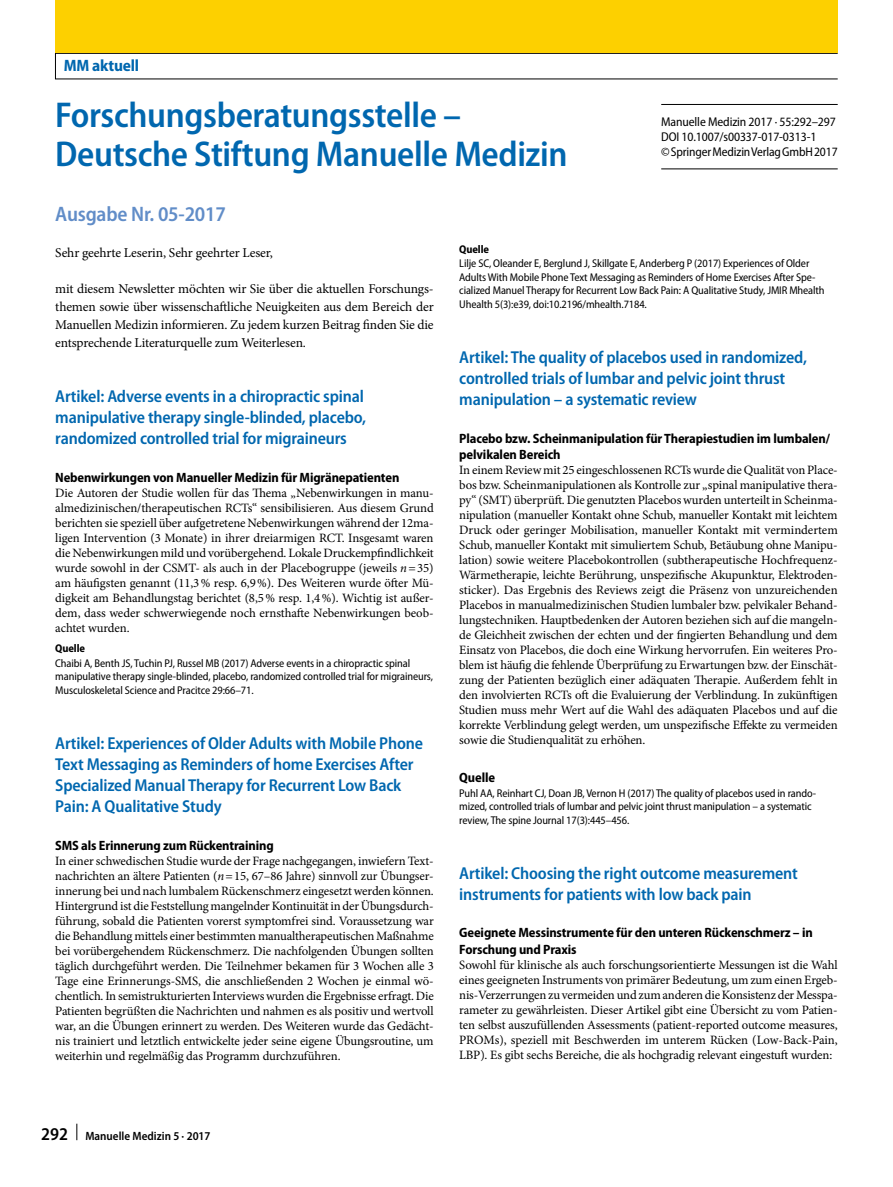
<style>
.page{position:relative;width:893px;height:1187px;background:#fff}
.page>*{position:absolute;margin:0;border:0;box-sizing:border-box;transform-origin:0 0}
.t1{font:600 semi-condensed 36px/39px "Myriad Pro";letter-spacing:-.01em;color:#0067af}
.t2{font:600 semi-condensed 21px "Myriad Pro";letter-spacing:-.01em;color:#618dc8}
.t3{font:600 semi-condensed 17.25px/21px "Myriad Pro";letter-spacing:-.01em;color:#0067af}
.t4{font:700 semi-condensed 16.5px "Myriad Pro";letter-spacing:-.01em;color:#0067af}
.t5{font:13.5px/18px "Minion Pro";letter-spacing:-.01em;color:#000;text-align:justify}
.t6{font:700 semi-condensed 13.5px/16.5px "Myriad Pro";letter-spacing:-.01em;color:#000}
.t7{font:12.75px/15px "Minion Pro";letter-spacing:-.01em;color:#000;text-align:justify}
.t8{font:semi-condensed 12.75px/15px "Myriad Pro";letter-spacing:-.01em;color:#000}
.t9{font:600 semi-condensed 12px "Myriad Pro";color:#000}
.t10{font:semi-condensed 11.25px/13.5px "Myriad Pro";letter-spacing:-.01em;color:#000}
.t11{font:700 semi-condensed 11.25px "Myriad Pro";letter-spacing:-.01em;color:#000}
.s1{font-style:italic}
.s2{font-size:18px}
</style>
<div class="page">
<svg style="left:77px;top:1123px;width:1px;height:17px"></svg>
<div style="left:55px;top:53px;width:783px;height:26px;border:1px solid #000"></div>
<div style="left:55px;top:0;width:783px;height:53px;background:#fdd000"></div>
<hr style="left:661px;top:104px;width:177px;height:1px;background:#000">
<hr style="left:661px;top:169px;width:177px;height:1px;background:#000">
<p class="t4" style="left:64px;top:56px;width:77px">MM aktuell</p>
<h1 class="t1" style="left:55px;top:96px;width:514px">Forschungsberatungsstelle –<br>Deutsche Stiftung Manuelle Medizin</h1>
<h2 class="t2" style="left:55px;top:202px;width:172px">Ausgabe Nr. 05-2017</h2>
<p class="t5" style="left:55px;top:244px;width:219px">Sehr geehrte Leserin, Sehr geehrter Leser,</p>
<p class="t5" style="left:55px;top:280px;width:380px">mit diesem Newsletter möchten wir Sie über die aktuellen Forschungs&shy;themen sowie über wissenschaftliche Neuigkeiten aus dem Bereich der Manuellen Medizin informieren. Zu jedem kurzen Beitrag finden Sie die entsprechende Literaturquelle zum Weiterlesen.</p>
<h3 class="t3" style="left:55px;top:386px;width:312px">Artikel: Adverse events in a chiropractic spinal manipulative therapy single-blinded, placebo, randomized controlled trial for migraineurs</h3>
<p class="t6" style="left:55px;top:469px;width:346px">Nebenwirkungen von Manueller Medizin für Migränepatienten</p>
<p class="t7" style="left:55px;top:485px;width:380px">Die Autoren der Studie wollen für das Thema „Nebenwirkungen in manu&shy;almedizinischen/therapeutischen RCTs“ sensibilisieren. Aus diesem Grund berichten sie speziell über aufgetretene Nebenwirkungen während der 12ma&shy;ligen Intervention (3 Monate) in ihrer dreiarmigen RCT. Insgesamt waren die Nebenwirkungen mild und vorübergehend. Lokale Druckempfindlichkeit wurde sowohl in der CSMT- als auch in der Placebogruppe (jeweils <span class="s1">n</span>=35) am häufigsten genannt (11,3% resp. 6,9%). Des Weiteren wurde öfter Mü&shy;digkeit am Behandlungstag berichtet (8,5% resp. 1,4%). Wichtig ist außer&shy;dem, dass weder schwerwiegende noch ernsthafte Nebenwirkungen beob&shy;achtet wurden.</p>
<p class="t11" style="left:55px;top:642px;width:31px">Quelle</p>
<p class="t10" style="left:55px;top:656px;width:379px">Chaibi A, Benth JS, Tuchin PJ, Russel MB (2017) Adverse events in a chiropractic spinal manipulative therapy single-blinded, placebo, randomized controlled trial for migraineurs,<br>Musculoskeletal Science and Pracitce 29:66–71.</p>
<p class="t8" style="left:661px;top:114px;width:178px">Manuelle Medizin 2017 · 55:292–297<br>DOI 10.1007/s00337-017-0313-1<br>© Springer Medizin Verlag GmbH 2017</p>
<p class="t11" style="left:459px;top:242px;width:31px">Quelle</p>
<p class="t10" style="left:459px;top:257px;width:367px">Lilje SC, Oleander E, Berglund J, Skillgate E, Anderberg P (2017) Experiences of Older Adults With Mobile Phone Text Messaging as Reminders of Home Exercises After Spe&shy;cialized Manuel Therapy for Recurrent Low Back Pain: A Qualitative Study, JMIR Mhealth Uhealth 5(3):e39, doi:10.2196/mhealth.7184.</p>
<h3 class="t3" style="left:459px;top:347px;width:349px">Artikel: The quality of placebos used in randomized, controlled trials of lumbar and pelvic joint thrust manipulation – a systematic review</h3>
<p class="t6" style="left:459px;top:430px;width:372px">Placebo bzw. Scheinmanipulation für Therapiestudien im lumbalen/ pelvikalen Bereich</p>
<p class="t7" style="left:459px;top:462px;width:380px">In einem Review mit 25 eingeschlossenen RCTs wurde die Qualität von Place&shy;bos bzw. Scheinmanipulationen als Kontrolle zur „spinal manipulative thera&shy;py“ (SMT) überprüft. Die genutzten Placebos wurden unterteilt in Scheinma&shy;nipulation (manueller Kontakt ohne Schub, manueller Kontakt mit leichtem Druck oder geringer Mobilisation, manueller Kontakt mit vermindertem Schub, manueller Kontakt mit simuliertem Schub, Betäubung ohne Manipu&shy;lation) sowie weitere Placebokontrollen (subtherapeutische Hochfrequenz-Wärmetherapie, leichte Berührung, unspezifische Akupunktur, Elektroden&shy;sticker). Das Ergebnis des Reviews zeigt die Präsenz von unzureichenden Placebos in manualmedizinischen Studien lumbaler bzw. pelvikaler Behand&shy;lungstechniken. Hauptbedenken der Autoren beziehen sich auf die mangeln&shy;de Gleichheit zwischen der echten und der fingierten Behandlung und dem Einsatz von Placebos, die doch eine Wirkung hervorrufen. Ein weiteres Pro&shy;blem ist häufig die fehlende Überprüfung zu Erwartungen bzw. der Einschät&shy;zung der Patienten bezüglich einer adäquaten Therapie. Außerdem fehlt in den involvierten RCTs oft die Evaluierung der Verblindung. In zukünftigen Studien muss mehr Wert auf die Wahl des adäquaten Placebos und auf die korrekte Verblindung gelegt werden, um unspezifische Effekte zu vermeiden sowie die Studienqualität zu erhöhen.</p>
<p class="t6" style="left:459px;top:769px;width:37px">Quelle</p>
<p class="t10" style="left:459px;top:786px;width:358px">Puhl AA, Reinhart CJ, Doan JB, Vernon H (2017) The quality of placebos used in rando&shy;mized, controlled trials of lumbar and pelvic joint thrust manipulation – a systematic review, The spine Journal 17(3):445–456.</p>
<h3 class="t3" style="left:55px;top:732px;width:369px">Artikel: Experiences of Older Adults with Mobile Phone Text Messaging as Reminders of home Exercises After Specialized Manual Therapy for Recurrent Low Back Pain: A Qualitative Study</h3>
<p class="t6" style="left:55px;top:836px;width:220px">SMS als Erinnerung zum Rückentraining</p>
<p class="t7" style="left:55px;top:853px;width:380px">In einer schwedischen Studie wurde der Frage nachgegangen, inwiefern Text&shy;nachrichten an ältere Patienten (<span class="s1">n</span>=15, 67–86 Jahre) sinnvoll zur Übungser&shy;innerung bei und nach lumbalem Rückenschmerz eingesetzt werden können.<br>Hintergrund ist die Feststellung mangelnder Kontinuität in der Übungsdurch&shy;führung, sobald die Patienten vorerst symptomfrei sind. Voraussetzung war die Behandlung mittels einer bestimmten manualtherapeutischen Maßnahme bei vorübergehendem Rückenschmerz. Die nachfolgenden Übungen sollten täglich durchgeführt werden. Die Teilnehmer bekamen für 3 Wochen alle 3<br>Tage eine Erinnerungs-SMS, die anschließenden 2 Wochen je einmal wö&shy;chentlich. In semistrukturierten Interviews wurden die Ergebnisse erfragt. Die Patienten begrüßten die Nachrichten und nahmen es als positiv und wertvoll war, an die Übungen erinnert zu werden. Des Weiteren wurde das Gedächt&shy;nis trainiert und letztlich entwickelte jeder seine eigene Übungsroutine, um weiterhin und regelmäßig das Programm durchzuführen.</p>
<h3 class="t3" style="left:459px;top:862px;width:340px">Artikel: Choosing the right outcome measurement instruments for patients with low back pain</h3>
<p class="t6" style="left:459px;top:924px;width:355px">Geeignete Messinstrumente für den unteren Rückenschmerz – in<br>Forschung und Praxis</p>
<p class="t7" style="left:459px;top:957px;width:380px">Sowohl für klinische als auch forschungsorientierte Messungen ist die Wahl eines geeigneten Instruments von primärer Bedeutung, um zum einen Ergeb&shy;nis-Verzerrungen zu vermeiden und zum anderen die Konsistenz der Messpa&shy;rameter zu gewährleisten. Dieser Artikel gibt eine Übersicht zu vom Patien&shy;ten selbst auszufüllenden Assessments (patient-reported outcome measures, PROMs), speziell mit Beschwerden im unterem Rücken (Low-Back-Pain, LBP). Es gibt sechs Bereiche, die als hochgradig relevant eingestuft wurden:</p>
<p class="t9" style="left:41px;top:1129px;width:171px"><span class="s2">292</span> Manuelle Medizin 5 · 2017</p>
</div>
